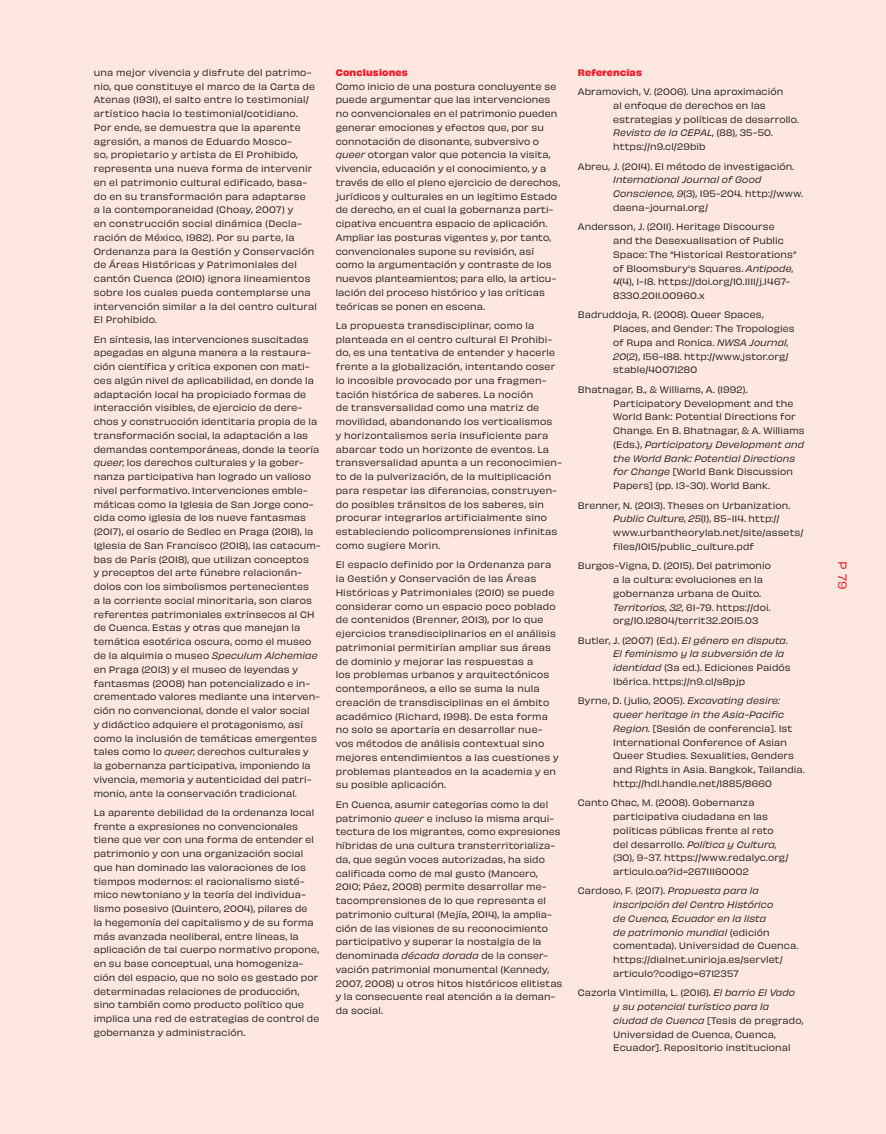
<style>
.page{position:relative;width:886px;height:1134px;background:#fde7de}
.page>*{position:absolute;margin:0;border:0;box-sizing:border-box;transform-origin:0 0}
.t1{font:11.25px "Obviously";color:#ee1b2a}
.Pie_de_foto{font:8.75px/13.8px "Obviously";letter-spacing:.015em;color:#231f20}
.Pie_de_foto-2{font:700 8.75px "Obviously";letter-spacing:.02em;color:#ee1b2a}
.s1{font-style:italic}
</style>
<div class="page">
<p class="Pie_de_foto" style="left:94px;top:65px;width:225px">una mejor vivencia y disfrute del patrimo&shy;nio, que constituye el marco de la Carta de Atenas (1931), el salto entre lo testimonial/ artístico hacia lo testimonial/cotidiano.<br>Por ende, se demuestra que la aparente agresión, a manos de Eduardo Mosco-<br>so, propietario y artista de El Prohibido, representa una nueva forma de intervenir en el patrimonio cultural edificado, basa&shy;do en su transformación para adaptarse<br>a la contemporaneidad (Choay, 2007) y<br>en construcción social dinámica (Decla&shy;ración de México, 1982). Por su parte, la Ordenanza para la Gestión y Conservación de Áreas Históricas y Patrimoniales del cantón Cuenca (2010) ignora lineamientos sobre los cuales pueda contemplarse una intervención similar a la del centro cultural El Prohibido.</p>
<p class="Pie_de_foto" style="left:94px;top:332px;width:228px">En síntesis, las intervenciones suscitadas apegadas en alguna manera a la restaura&shy;ción científica y crítica exponen con mati&shy;ces algún nivel de aplicabilidad, en donde la adaptación local ha propiciado formas de interacción visibles, de ejercicio de dere&shy;chos y construcción identitaria propia de la transformación social, la adaptación a las demandas contemporáneas, donde la teoría <span class="s1">queer</span>, los derechos culturales y la gober&shy;nanza participativa han logrado un valioso nivel performativo. Intervenciones emble&shy;máticas como la Iglesia de San Jorge cono&shy;cida como iglesia de los nueve fantasmas (2017), el osario de Sedlec en Praga (2018), la Iglesia de San Francisco (2018), las catacum&shy;bas de París (2018), que utilizan conceptos<br>y preceptos del arte fúnebre relacionán&shy;dolos con los simbolismos pertenecientes<br>a la corriente social minoritaria, son claros referentes patrimoniales extrínsecos al CH de Cuenca. Estas y otras que manejan la temática esotérica oscura, como el museo de la alquimia o museo <span class="s1">Speculum Alchemiae </span>en Praga (2013) y el museo de leyendas y fantasmas (2008) han potencializado e in&shy;crementado valores mediante una interven&shy;ción no convencional, donde el valor social<br>y didáctico adquiere el protagonismo, así como la inclusión de temáticas emergentes tales como lo <span class="s1">queer</span>, derechos culturales y<br>la gobernanza participativa, imponiendo la vivencia, memoria y autenticidad del patri&shy;monio, ante la conservación tradicional.</p>
<p class="Pie_de_foto" style="left:94px;top:805px;width:227px">La aparente debilidad de la ordenanza local frente a expresiones no convencionales tiene que ver con una forma de entender el patrimonio y con una organización social que han dominado las valoraciones de los tiempos modernos: el racionalismo sisté&shy;mico newtoniano y la teoría del individua&shy;lismo posesivo (Quintero, 2004), pilares de<br>la hegemonía del capitalismo y de su forma más avanzada neoliberal, entre líneas, la aplicación de tal cuerpo normativo propone, en su base conceptual, una homogeniza&shy;ción del espacio, que no solo es gestado por determinadas relaciones de producción, sino también como producto político que implica una red de estrategias de control de gobernanza y administración.</p>
<p class="Pie_de_foto-2" style="left:336px;top:65px;width:74px">Conclusiones</p>
<p class="Pie_de_foto" style="left:336px;top:79px;width:226px">Como inicio de una postura concluyente se puede argumentar que las intervenciones no convencionales en el patrimonio pueden generar emociones y efectos que, por su connotación de disonante, subversivo o <span class="s1">queer</span> otorgan valor que potencia la visita, vivencia, educación y el conocimiento, y a través de ello el pleno ejercicio de derechos, jurídicos y culturales en un legítimo Estado de derecho, en el cual la gobernanza parti&shy;cipativa encuentra espacio de aplicación.<br>Ampliar las posturas vigentes y, por tanto, convencionales supone su revisión, así como la argumentación y contraste de los nuevos planteamientos; para ello, la articu&shy;lación del proceso histórico y las críticas teóricas se ponen en escena.</p>
<p class="Pie_de_foto" style="left:336px;top:318px;width:227px">La propuesta transdisciplinar, como la planteada en el centro cultural El Prohibi&shy;do, es una tentativa de entender y hacerle frente a la globalización, intentando coser lo incosible provocado por una fragmen&shy;tación histórica de saberes. La noción<br>de transversalidad como una matriz de movilidad, abandonando los verticalismos<br>y horizontalismos sería insuficiente para abarcar todo un horizonte de eventos. La transversalidad apunta a un reconocimien&shy;to de la pulverización, de la multiplicación para respetar las diferencias, construyen&shy;do posibles tránsitos de los saberes, sin procurar integrarlos artificialmente sino estableciendo policomprensiones infinitas como sugiere Morin.</p>
<p class="Pie_de_foto" style="left:336px;top:557px;width:224px">El espacio definido por la Ordenanza para la Gestión y Conservación de las Áreas Históricas y Patrimoniales (2010) se puede considerar como un espacio poco poblado de contenidos (Brenner, 2013), por lo que ejercicios transdisciplinarios en el análisis patrimonial permitirían ampliar sus áreas de dominio y mejorar las respuestas a<br>los problemas urbanos y arquitectónicos contemporáneos, a ello se suma la nula creación de transdisciplinas en el ámbito académico (Richard, 1998). De esta forma no solo se aportaría en desarrollar nue&shy;vos métodos de análisis contextual sino mejores entendimientos a las cuestiones y problemas planteados en la academia y en su posible aplicación.</p>
<p class="Pie_de_foto" style="left:336px;top:797px;width:228px">En Cuenca, asumir categorías como la del patrimonio <span class="s1">queer</span> e incluso la misma arqui&shy;tectura de los migrantes, como expresiones híbridas de una cultura transterritorializa&shy;da, que según voces autorizadas, ha sido calificada como de mal gusto (Mancero, 2010; Páez, 2008) permite desarrollar me&shy;tacomprensiones de lo que representa el patrimonio cultural (Mejía, 2014), la amplia&shy;ción de las visiones de su reconocimiento participativo y superar la nostalgia de la denominada <span class="s1">década dorada</span> de la conser&shy;vación patrimonial monumental (Kennedy, 2007, 2008) u otros hitos históricos elitistas y la consecuente real atención a la deman&shy;da social.</p>
<p class="Pie_de_foto-2" style="left:578px;top:65px;width:66px">Referencias</p>
<p class="Pie_de_foto" style="left:613px;top:84px;width:187px;text-indent:-35px">Abramovich, V. (2006). Una aproximación<br>al enfoque de derechos en las estrategias y políticas de desarrollo.<br><span class="s1">Revista de la CEPAL</span>, (88), 35-50. https://n9.cl/29bib</p>
<p class="Pie_de_foto" style="left:613px;top:159px;width:191px;text-indent:-35px">Abreu, J. (2014). El método de investigación.<br><span class="s1">International Journal of Good Conscience</span>, <span class="s1">9</span>(3), 195-204. http://www. daena-journal.org/</p>
<p class="Pie_de_foto" style="left:613px;top:219px;width:185px;text-indent:-35px">Andersson, J. (2011). Heritage Discourse<br>and the Desexualisation of Public Space: The “Historical Restorations” of Bloomsbury’s Squares. <span class="s1">Antipode</span>, <span class="s1">4</span>(4), 1-18. https://doi.org/10.1111/j.1467- 8330.2011.00960.x</p>
<p class="Pie_de_foto" style="left:613px;top:307px;width:183px;text-indent:-35px">Badruddoja, R. (2008). Queer Spaces, Places, and Gender: The Tropologies of Rupa and Ronica. <span class="s1">NWSA Journal</span>, <span class="s1">20</span>(2), 156-188. http://www.jstor.org/ stable/40071280</p>
<p class="Pie_de_foto" style="left:613px;top:382px;width:193px;text-indent:-35px">Bhatnagar, B., &amp; Williams, A. (1992).<br>Participatory Development and the World Bank: Potential Directions for Change. En B. Bhatnagar, &amp; A. Williams (Eds.), <span class="s1">Participatory Development and the World Bank: Potential Directions for Change</span> [World Bank Discussion Papers] (pp. 13-30). World Bank.</p>
<p class="Pie_de_foto" style="left:613px;top:498px;width:191px;text-indent:-35px">Brenner, N. (2013). Theses on Urbanization.<br><span class="s1">Public Culture</span>, <span class="s1">25</span>(1), 85-114. http:// www.urbantheorylab.net/site/assets/ files/1015/public_culture.pdf</p>
<p class="Pie_de_foto" style="left:613px;top:558px;width:159px;text-indent:-35px">Burgos-Vigna, D. (2015). Del patrimonio a la cultura: evoluciones en la gobernanza urbana de Quito.<br><span class="s1">Territorios</span>, <span class="s1">32</span>, 61-79. https://doi. org/10.12804/territ32.2015.03</p>
<p class="Pie_de_foto" style="left:613px;top:633px;width:179px;text-indent:-35px">Butler, J. (2007) (Ed.). <span class="s1">El género en disputa.<br>El feminismo y la subversión de la identidad</span> (3a ed.). Ediciones Paidós Ibérica. https://n9.cl/s8pjp</p>
<p class="Pie_de_foto" style="left:613px;top:693px;width:193px;text-indent:-35px">Byrne, D. (julio, 2005). <span class="s1">Excavating desire: queer heritage in the Asia-Pacific Region.</span> [Sesión de conferencia]. 1st International Conference of Asian Queer Studies. Sexualities, Genders and Rights in Asia. Bangkok, Tailandia. http://hdl.handle.net/1885/8660</p>
<p class="Pie_de_foto" style="left:613px;top:795px;width:176px;text-indent:-35px">Canto Chac, M. (2008). Gobernanza participativa ciudadana en las políticas públicas frente al reto del desarrollo. <span class="s1">Política y Cultura</span>, (30), 9-37. https://www.redalyc.org/ articulo.oa?id=26711160002</p>
<p class="Pie_de_foto" style="left:613px;top:883px;width:186px;text-indent:-35px">Cardoso, F. (2017). <span class="s1">Propuesta para la inscripción del Centro Histórico<br>de Cuenca, Ecuador en la lista<br>de patrimonio mundial</span> (edición comentada). Universidad de Cuenca. https://dialnet.unirioja.es/servlet/ articulo?codigo=6712357</p>
<p class="Pie_de_foto" style="left:613px;top:985px;width:192px;text-indent:-35px">Cazorla Vintimilla, L. (2016). <span class="s1">El barrio El Vado y su potencial turístico para la ciudad de Cuenca</span> [Tesis de pregrado, Universidad de Cuenca, Cuenca, Ecuador]. Repositorio institucional</p>
<p class="t1" style="left:851px;top:561px;width:30px;rotate:90deg">P 79</p>
</div>
